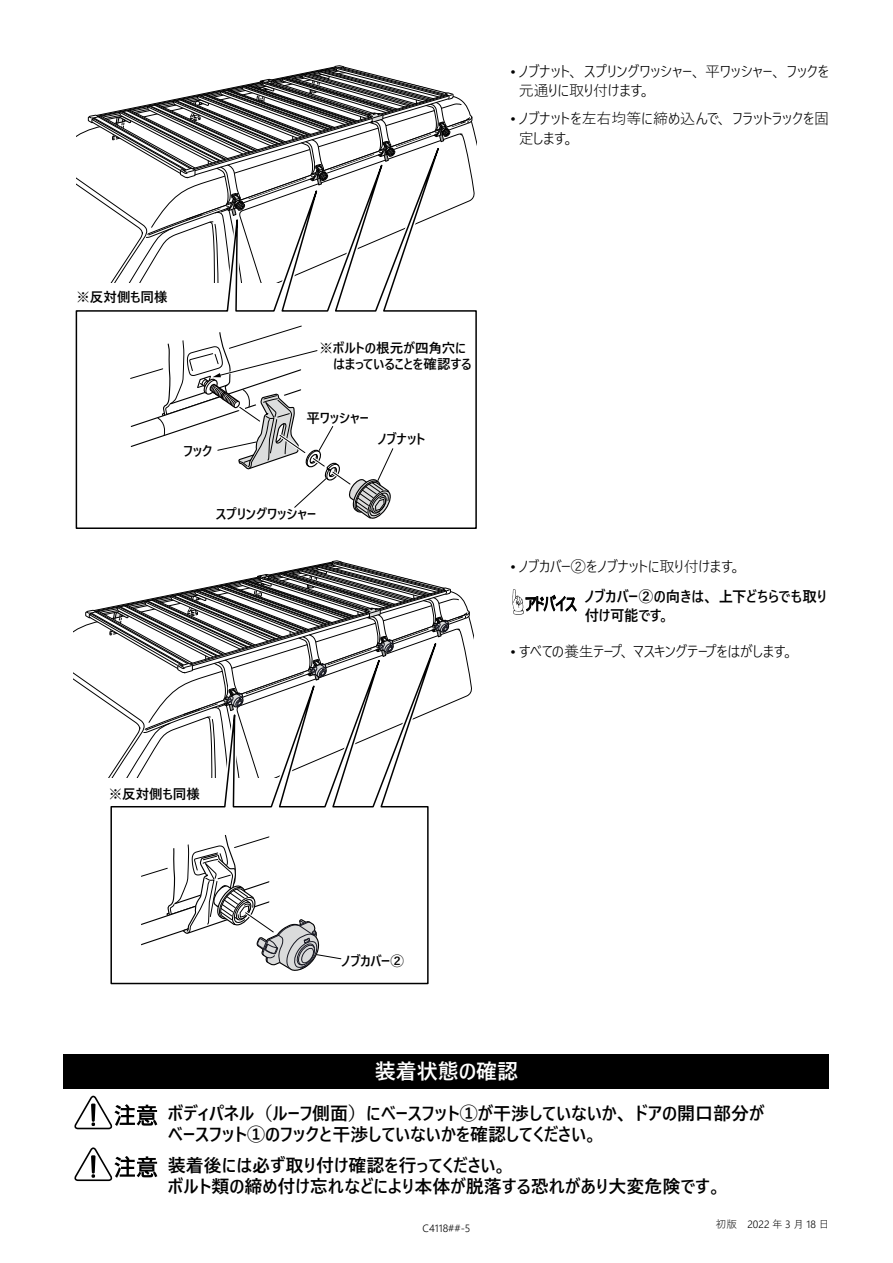
<style>
.page{position:relative;width:893px;height:1263px;background:#fff}
.page>*{position:absolute;margin:0;border:0;box-sizing:border-box;transform-origin:0 0}
.t1{font:600 21px "Yu Gothic UI";color:#fff}
.t2{font:600 18px/21px "Yu Gothic UI";color:#000}
.t3{font:300 15px/19.5px "Yu Gothic UI";letter-spacing:-.015em;color:#000}
.t4{font:600 15px/19.5px "Yu Gothic UI";color:#000;scale:.96 1}
.t5{font:600 13.5px/16.2px "Yu Gothic UI";letter-spacing:-.01em;color:#000}
.t6{font:300 10.5px "Yu Gothic UI";color:#000}
</style>
<div class="page">
<div style="left:64px;top:1054px;width:765px;height:34px;background:#000"></div>
<svg style="left:74px;top:1096px;width:83px;height:33px"></svg>
<svg style="left:74px;top:1147px;width:83px;height:34px"></svg>
<svg style="left:110px;top:777px;width:319px;height:208px"></svg>
<svg style="left:74px;top:560px;width:400px;height:217px"></svg>
<svg style="left:141px;top:825px;width:202px;height:147px"></svg>
<svg style="left:512px;top:589px;width:64px;height:26px"></svg>
<svg style="left:75px;top:138px;width:402px;height:391px"></svg>
<svg style="left:76px;top:65px;width:400px;height:217px"></svg>
<svg style="left:130px;top:325px;width:266px;height:195px"></svg>
<p class="t3" style="left:519px;top:60px;width:312px;text-indent:-8px">• ノブナット、スプリングワッシャー、平ワッシャー、フックを元通りに取り付けます。</p>
<p class="t3" style="left:519px;top:107px;width:312px;text-indent:-9px">• ノブナットを左右均等に締め込んで、フラットラックを固定します。</p>
<p class="t5" style="left:76px;top:289px;width:93px">※反対側も同様</p>
<p class="t5" style="left:183px;top:443px;width:31px">フック</p>
<p class="t5" style="left:333px;top:340px;width:140px;text-indent:-14px">※ボルトの根元が四角穴にはまっていることを確認する</p>
<p class="t5" style="left:306px;top:410px;width:64px">平ワッシャー</p>
<p class="t5" style="left:378px;top:431px;width:49px">ノブナット</p>
<p class="t5" style="left:216px;top:506px;width:102px">スプリングワッシャー</p>
<p class="t3" style="left:510px;top:555px;width:233px">• ノブカバー②をノブナットに取り付けます。</p>
<p class="t4" style="left:585px;top:587px;width:254px">ノブカバー②の向きは、上下どちらでも取り付け可能です。</p>
<p class="t3" style="left:510px;top:640px;width:285px">• すべての養生テープ、マスキングテープをはがします。</p>
<p class="t5" style="left:109px;top:786px;width:93px">※反対側も同様</p>
<p class="t5" style="left:342px;top:953px;width:64px">ノブカバー2</p>
<p class="t1" style="left:375px;top:1059px;width:145px">装着状態の確認</p>
<p class="t2" style="left:168px;top:1103px;width:598px">ボディパネル（ルーフ側面）にベースフット①が干渉していないか、ドアの開口部分がベースフット①のフックと干渉していないかを確認してください。</p>
<p class="t2" style="left:168px;top:1155px;width:556px">装着後には必ず取り付け確認を行ってください。<br>ボルト類の締め付け忘れなどにより本体が脱落する恐れがあり大変危険です。</p>
<p class="t6" style="left:421px;top:1214px;width:50px">C4118##-4</p>
<p class="t6" style="left:422px;top:1218px;width:49px">C4118##-5</p>
<p class="t6" style="left:716px;top:1214px;width:115px">初版　2022 年 3 月 18 日</p>
</div>
